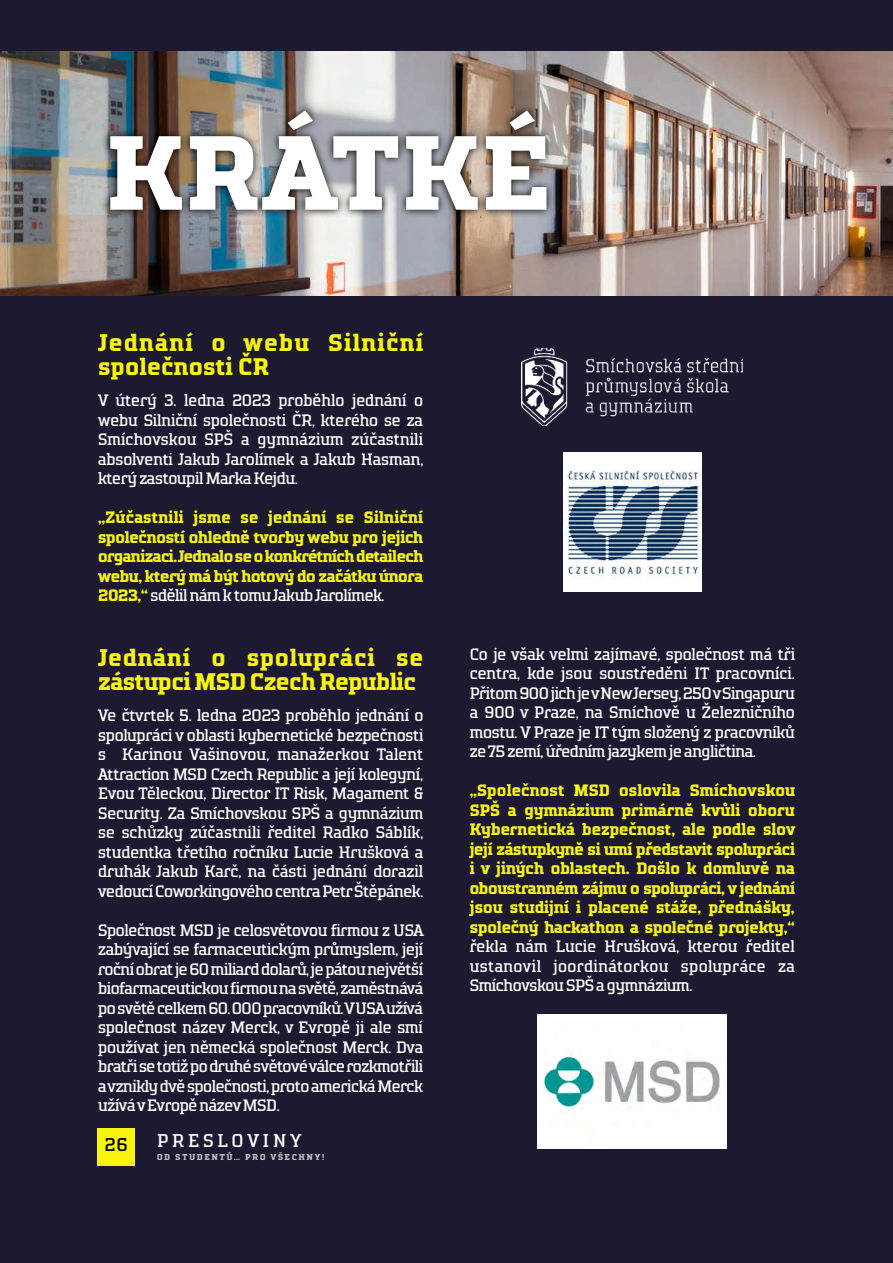
<style>
.page{position:relative;width:893px;height:1263px;background:#1d1931}
.page>*{position:absolute;margin:0;border:0;box-sizing:border-box;transform-origin:0 0}
.t1{font:700 105px "TT Polls";letter-spacing:-.01em;color:#fff;scale:1.1 1}
.t2{font:700 24px/24px "TT Polls";letter-spacing:-.05em;color:#f7f410;scale:1.05 1}
.t3{font:700 24px/24px "TT Polls";letter-spacing:.02em;color:#f7f410;scale:1.05 1}
.t4{font:18.6px "TT Polls";letter-spacing:.16em;color:#fff;scale:1.05 1}
.t5{font:18.6px "TT Polls";color:#000;scale:1.05 1}
.t6{font:16.5px/19.5px "TT Polls";letter-spacing:-.06em;color:#fff;text-align:justify;scale:1.05 1}
.t7{font:700 16.5px/19.5px "TT Polls";letter-spacing:-.06em;color:#f7f410;text-align:justify;scale:1.05 1}
.t8{font:700 8.55px "TT Polls";letter-spacing:.16em;color:#c0c0c0;scale:1.05 1}
.s1{font-weight:400;color:#fff}
</style>
<div class="page">
<img style="left:0;top:52px;width:893px;height:243px">
<img style="left:101px;top:103px;width:454px;height:115px">
<svg style="left:521px;top:348px;width:222px;height:78px"></svg>
<img style="left:538px;top:1015px;width:189px;height:133px">
<img style="left:563px;top:453px;width:138px;height:138px">
<div style="left:98px;top:1128px;width:37px;height:37px;background:#f7f410"></div>
<h1 class="t1" style="left:105px;top:108px;width:409px">KRÁTKÉ</h1>
<h2 class="t3" style="left:98px;top:331px;width:312px">Jednání o webu Silniční společnosti ČR</h2>
<p class="t6" style="left:98px;top:391px;width:312px">V úterý 3. ledna 2023 proběhlo jednání o webu Silniční společnosti ČR, kterého se za Smíchovskou SPŠ a gymnázium zúčastnili absolventi Jakub Jarolímek a Jakub Hasman, který zastoupil Marka Kejdu.</p>
<p class="t7" style="left:98px;top:508px;width:312px">„Zúčastnili jsme se jednání se Silniční společností ohledně tvorby webu pro jejich organizaci. Jednalo se o konkrétních detailech webu, který má být hotový do začátku února 2023,“ <span class="s1">sdělil nám k tomu Jakub Jarolímek.</span></p>
<h2 class="t2" style="left:98px;top:646px;width:312px">Jednání o spolupráci se zástupci MSD Czech Republic</h2>
<p class="t6" style="left:98px;top:706px;width:312px">Ve čtvrtek 5. ledna 2023 proběhlo jednání o spolupráci v oblasti kybernetické bezpečnosti s Karinou Vašinovou, manažerkou Talent Attraction MSD Czech Republic a její kolegyní, Evou Těleckou, Director IT Risk, Magament &amp; Security. Za Smíchovskou SPŠ a gymnázium se schůzky zúčastnili ředitel Radko Sáblík, studentka třetího ročníku Lucie Hrušková a druhák Jakub Karč, na části jednání dorazil vedoucí Coworkingového centra Petr Štěpánek.</p>
<p class="t6" style="left:98px;top:920px;width:312px">Společnost MSD je celosvětovou firmou z USA zabývající se farmaceutickým průmyslem, její roční obrat je 60 miliard dolarů, je pátou největší biofarmaceutickou firmou na světě, zaměstnává po světě celkem 60. 000 pracovníků. V USA užívá společnost název Merck, v Evropě ji ale smí používat jen německá společnost Merck. Dva bratři se totiž po druhé světové válce rozkmotřili a vznikly dvě společnosti, proto americká Merck užívá v Evropě název MSD.</p>
<p class="t5" style="left:105px;top:1134px;width:24px">26</p>
<p class="t4" style="left:157px;top:1129px;width:139px">PRESLOVINY</p>
<p class="t8" style="left:157px;top:1152px;width:161px">OD STUDENTŮ... PRO VŠECHNY!</p>
<p class="t6" style="left:469px;top:644px;width:312px">Co je však velmi zajímavé, společnost má tři centra, kde jsou soustředěni IT pracovníci.<br>Přitom 900 jich je v New Jersey, 250 v Singapuru a 900 v Praze, na Smíchově u Železničního mostu. V Praze je IT tým složený z pracovníků ze 75 zemí, úředním jazykem je angličtina.</p>
<p class="t7" style="left:469px;top:781px;width:312px">„Společnost MSD oslovila Smíchovskou SPŠ a gymnázium primárně kvůli oboru Kybernetická bezpečnost, ale podle slov její zástupkyně si umí představit spolupráci i v jiných oblastech. Došlo k domluvě na oboustranném zájmu o spolupráci, v jednání jsou studijní i placené stáže, přednášky, společný hackathon a společné projekty,“</p>
<p class="t6" style="left:469px;top:937px;width:312px">řekla nám Lucie Hrušková, kterou ředitel ustanovil joordinátorkou spolupráce za Smíchovskou SPŠ a gymnázium.</p>
</div>
